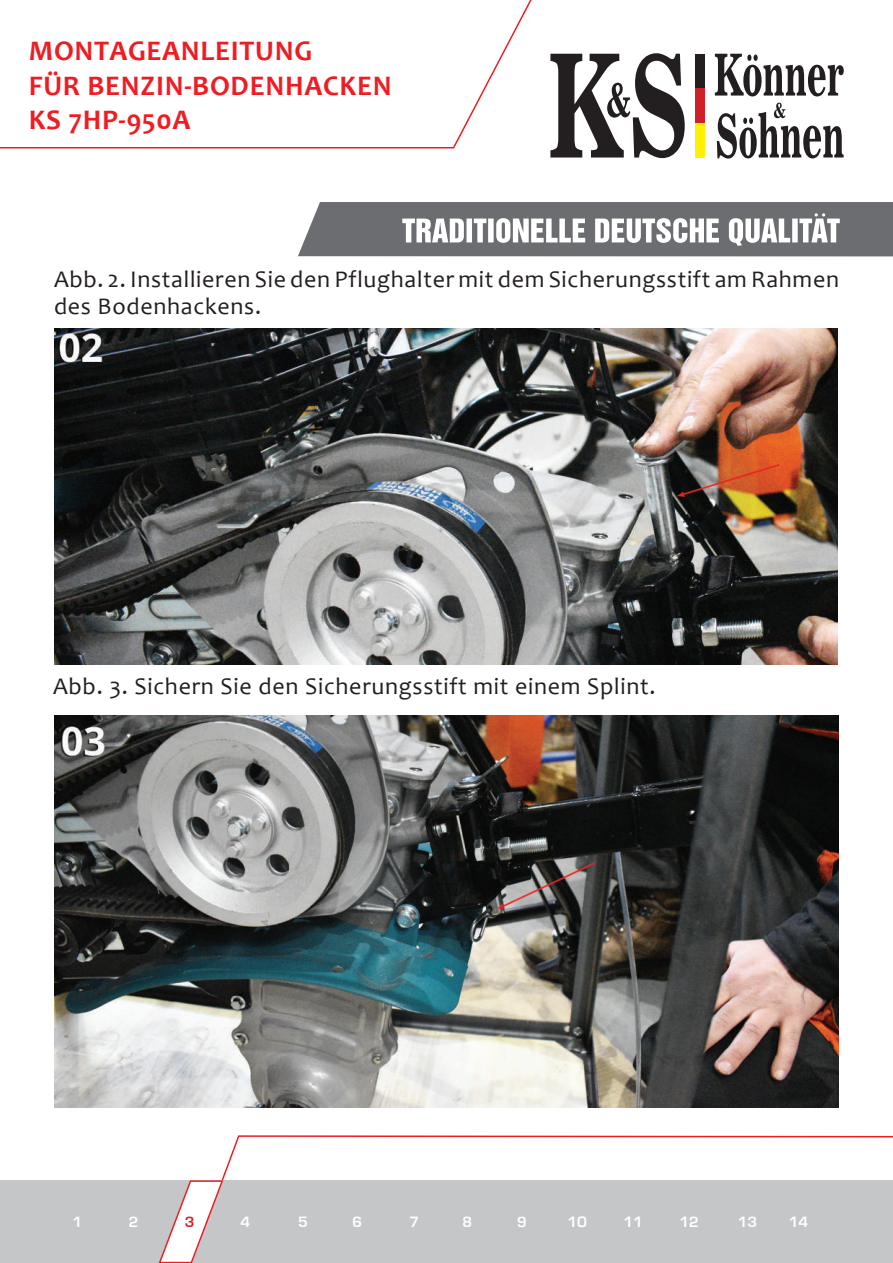
<style>
.page{position:relative;width:893px;height:1263px;background:#fff}
.page>*{position:absolute;margin:0;border:0;box-sizing:border-box;transform-origin:0 0}
.t1{font:700 28.5px/34.2px "Candara";letter-spacing:.025em;color:#ee1d23}
.t2{font:24px/27px "Candara";letter-spacing:.03em;color:#231f20}
.t3{font:13.8px "Europe Demi";color:#fff}
.t4{font:13.8px "Europe Demi";color:#d1232a}
</style>
<div class="page">
<svg style="left:715px;top:54px;width:129px;height:42px"></svg>
<svg style="left:550px;top:53px;width:135px;height:105px"></svg>
<svg style="left:717px;top:103px;width:127px;height:56px"></svg>
<div style="left:695px;top:54px;width:10px;height:34px;background:#231f20"></div>
<div style="left:695px;top:88px;width:10px;height:35px;background:#d01f26"></div>
<div style="left:695px;top:123px;width:10px;height:35px;background:#fff101"></div>
<svg style="left:0;top:0;width:532px;height:149px"></svg>
<svg style="left:298px;top:202px;width:595px;height:54px"></svg>
<img style="left:54px;top:328px;width:783px;height:336px">
<img style="left:54px;top:716px;width:785px;height:391px">
<div style="left:0;top:1181px;width:893px;height:82px;background:#c5c6c8"></div>
<svg style="left:158px;top:1135px;width:735px;height:128px"></svg>
<p class="t1" style="left:29px;top:34px;width:364px">MONTAGEANLEITUNG<br>FÜR BENZIN-BODENHACKEN<br>KS 7HP-950A</p>
<p class="t2" style="left:54px;top:266px;width:787px">Abb. 2. Installieren Sie den Pflughalter mit dem Sicherungsstift am Rahmen des Bodenhackens.</p>
<p class="t2" style="left:53px;top:672px;width:604px">Abb. 3. Sichern Sie den Sicherungsstift mit einem Splint.</p>
<p class="t3" style="left:72px;top:1214px;width:11px">1</p>
<p class="t3" style="left:129px;top:1214px;width:11px">2</p>
<p class="t4" style="left:185px;top:1214px;width:11px">3</p>
<p class="t3" style="left:241px;top:1214px;width:11px">4</p>
<p class="t3" style="left:298px;top:1214px;width:11px">5</p>
<p class="t3" style="left:352px;top:1214px;width:11px">6</p>
<p class="t3" style="left:409px;top:1214px;width:11px">7</p>
<p class="t3" style="left:463px;top:1214px;width:11px">8</p>
<p class="t3" style="left:517px;top:1214px;width:11px">9</p>
<p class="t3" style="left:567px;top:1214px;width:21px">10</p>
<p class="t3" style="left:623px;top:1214px;width:21px">11</p>
<p class="t3" style="left:679px;top:1214px;width:21px">12</p>
<p class="t3" style="left:738px;top:1214px;width:21px">13</p>
<p class="t3" style="left:789px;top:1214px;width:21px">14</p>
</div>
